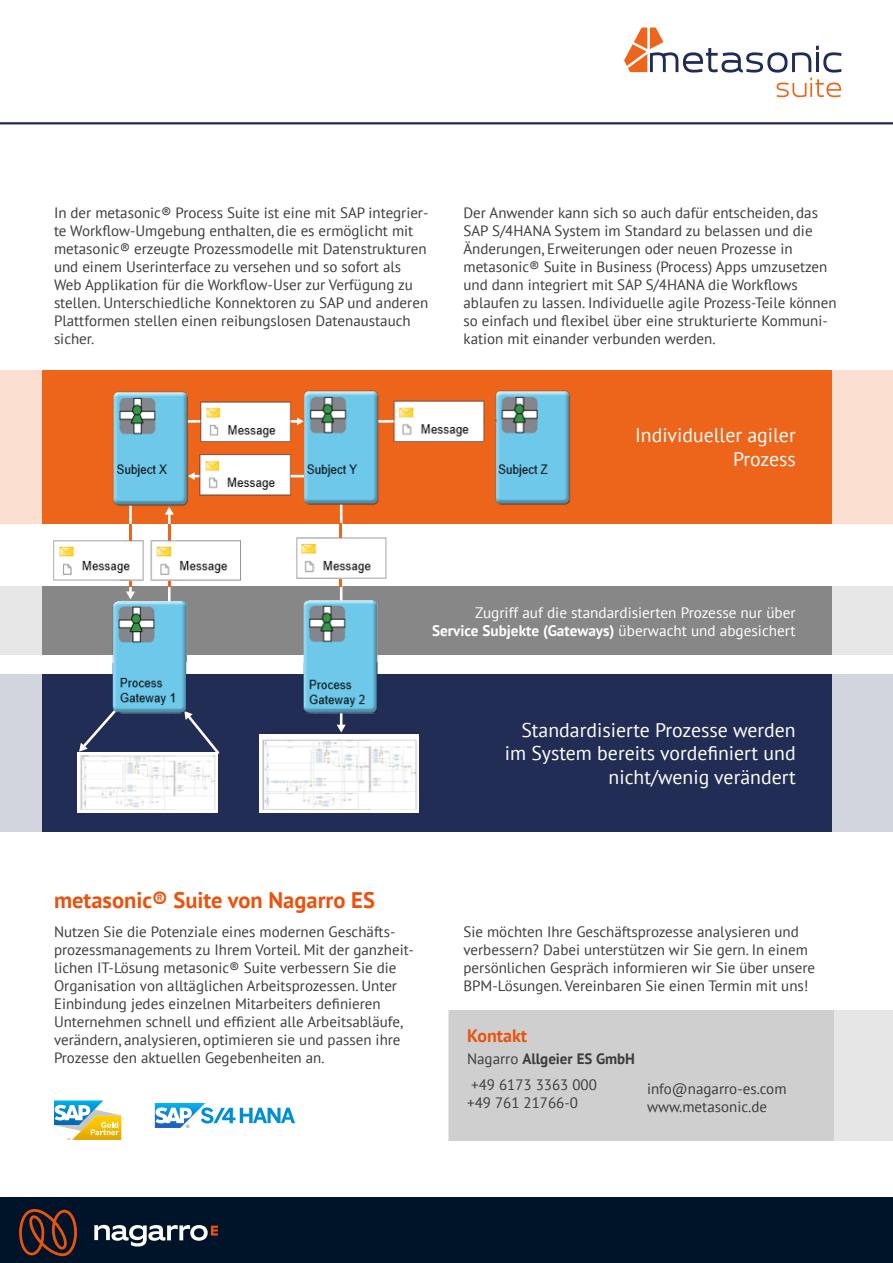
<style>
.page{position:relative;width:893px;height:1263px;background:#fff}
.page>*{position:absolute;margin:0;border:0;box-sizing:border-box;transform-origin:0 0}
.t1{font:700 22.5px "PT Sans";color:#e9530e}
.t2{font:19.8px/23.7px "PT Sans";color:#fff;text-align:right}
.t3{font:700 18px "PT Sans";color:#e9530e}
.t4{font:15.15px/18.3px "PT Sans";color:#fff;text-align:right}
.t5{font:15px/18px "PT Sans";color:#3c3c3b}
.s1{font-weight:700}
</style>
<div class="page">
<div style="left:0;top:1197px;width:893px;height:66px;background:#001429"></div>
<div style="left:449px;top:1010px;width:444px;height:130px;background:#e6e6e6"></div>
<div style="left:449px;top:1010px;width:384px;height:131px;background:#cfcfcf"></div>
<svg style="left:624px;top:28px;width:217px;height:69px"></svg>
<hr style="left:0;top:122px;width:893px;height:2px;background:#212b55">
<img style="left:0;top:370px;width:893px;height:462px">
<hr style="left:129px;top:523px;width:3px;height:17px;background:#ec651b">
<svg style="left:126px;top:581px;width:9px;height:18px"></svg>
<hr style="left:168px;top:523px;width:3px;height:17px;background:#ec651b">
<svg style="left:168px;top:581px;width:3px;height:5px"></svg>
<hr style="left:339px;top:523px;width:3px;height:15px;background:#ec651b">
<svg style="left:339px;top:579px;width:3px;height:7px"></svg>
<svg style="left:155px;top:1103px;width:140px;height:25px"></svg>
<svg style="left:54px;top:1100px;width:67px;height:40px"></svg>
<svg style="left:19px;top:1209px;width:58px;height:47px"></svg>
<svg style="left:94px;top:1225px;width:124px;height:21px"></svg>
<p class="t5" style="left:54px;top:204px;width:376px">In der metasonic® Process Suite ist eine mit SAP integrier&shy;te Workflow-Umgebung enthalten, die es ermöglicht mit metasonic® erzeugte Prozessmodelle mit Datenstrukturen und einem Userinterface zu versehen und so sofort als Web Applikation für die Workflow-User zur Verfügung zu stellen. Unterschiedliche Konnektoren zu SAP und anderen Plattformen stellen einen reibungslosen Datenaustauch sicher.</p>
<p class="t5" style="left:463px;top:204px;width:375px">Der Anwender kann sich so auch dafür entscheiden, das SAP S/4HANA System im Standard zu belassen und die Änderungen, Erweiterungen oder neuen Prozesse in metasonic® Suite in Business (Process) Apps umzusetzen und dann integriert mit SAP S/4HANA die Workflows ablaufen zu lassen. Individuelle agile Prozess-Teile können so einfach und flexibel über eine strukturierte Kommuni&shy;kation mit einander verbunden werden.</p>
<h2 class="t2" style="left:635px;top:423px;width:162px">Individueller agiler<br>Prozess</h2>
<p class="t4" style="left:432px;top:603px;width:365px">Zugriff auf die standardisierten Prozesse nur über<br><span class="s1">Service Subjekte (Gateways)</span> überwacht und abgesichert</p>
<h2 class="t2" style="left:505px;top:717px;width:293px">Standardisierte Prozesse werden im System bereits vordefiniert und nicht/wenig verändert</h2>
<h1 class="t1" style="left:54px;top:885px;width:322px">metasonic® Suite von Nagarro ES</h1>
<p class="t5" style="left:54px;top:922px;width:361px">Nutzen Sie die Potenziale eines modernen Geschäfts&shy;prozessmanagements zu Ihrem Vorteil. Mit der ganzheit&shy;lichen IT-Lösung metasonic® Suite verbessern Sie die Organisation von alltäglichen Arbeitsprozessen. Unter Einbindung jedes einzelnen Mitarbeiters definieren Unternehmen schnell und effizient alle Arbeitsabläufe, verändern, analysieren, optimieren sie und passen ihre Prozesse den aktuellen Gegebenheiten an.</p>
<p class="t5" style="left:463px;top:922px;width:353px">Sie möchten Ihre Geschäftsprozesse analysieren und verbessern? Dabei unterstützen wir Sie gern. In einem persönlichen Gespräch informieren wir Sie über unsere BPM-Lösungen. Vereinbaren Sie einen Termin mit uns!</p>
<p class="t3" style="left:467px;top:1024px;width:62px">Kontakt</p>
<p class="t5" style="left:467px;top:1046px;width:169px;line-height:25.5px">Nagarro <span class="s1">Allgeier ES GmbH </span>+49 6173 3363 000</p>
<p class="t5" style="left:467px;top:1093px;width:112px">+49 761 21766-0</p>
<p class="t5" style="left:647px;top:1079px;width:141px">info@nagarro-es.com www.metasonic.de</p>
</div>
